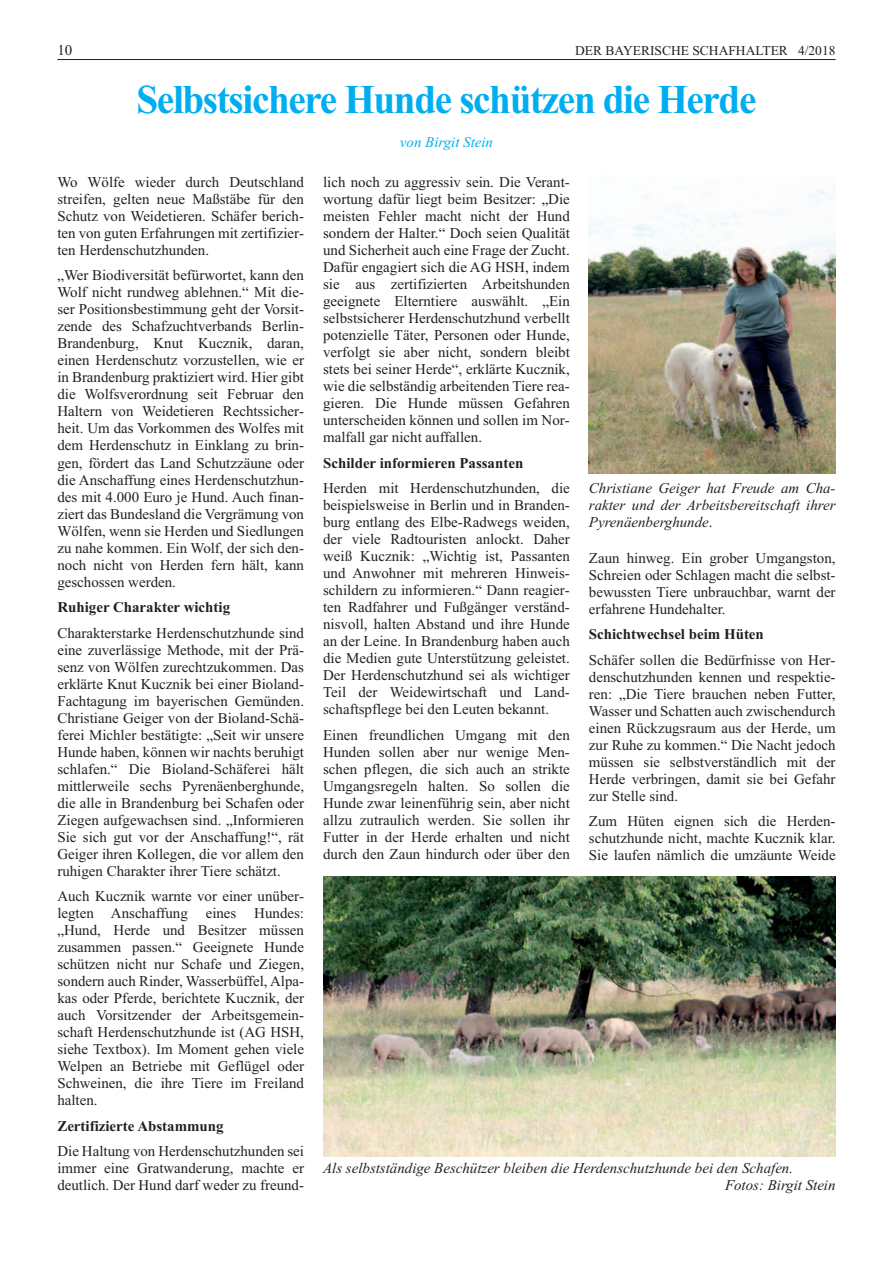
<style>
.page{position:relative;width:893px;height:1263px;background:#fff}
.page>*{position:absolute;margin:0;border:0;box-sizing:border-box;transform-origin:0 0}
.t1{font:700 40.8px "Times New Roman";letter-spacing:-.035em;color:#00aeef;scale:.96 1}
.t2{font:14.85px/17px "Times";color:#231f20;text-align:justify}
.t3{font:italic 14.85px/17px "Times New Roman";color:#231f20}
.t4{font:700 14.85px "Times New Roman";color:#231f20}
.t5{font:italic 14.85px "Times New Roman";color:#00aeef}
.t6{font:13.5px "Times";color:#231f20}
.s1{font-family:"Times";font-style:normal}
</style>
<div class="page">
<hr style="left:57px;top:59px;width:779px;height:1px;background:#231f20">
<img style="left:589px;top:187px;width:247px;height:286px">
<img style="left:323px;top:876px;width:513px;height:281px">
<p class="t2" style="left:57px;top:43px;width:16px">10</p>
<p class="t6" style="left:575px;top:46px;width:262px">DER BAYERISCHE SCHAFHALTER 4/2018</p>
<h1 class="t1" style="left:137px;top:86px;width:647px">Selbstsichere Hunde schützen die Herde</h1>
<p class="t5" style="left:400px;top:134px;width:95px">von Birgit Stein</p>
<p class="t2" style="left:57px;top:175px;width:248px">Wo Wölfe wieder durch Deutschland streifen, gelten neue Maßstäbe für den Schutz von Weidetieren. Schäfer berich&shy;ten von guten Erfahrungen mit zertifizier&shy;ten Herdenschutzhunden.</p>
<p class="t2" style="left:57px;top:268px;width:248px">„Wer Biodiversität befürwortet, kann den Wolf nicht rundweg ablehnen.“ Mit die&shy;ser Positionsbestimmung geht der Vorsit&shy;zende des Schafzuchtverbands Berlin-Brandenburg, Knut Kucznik, daran, einen Herdenschutz vorzustellen, wie er in Brandenburg praktiziert wird. Hier gibt die Wolfsverordnung seit Februar den Haltern von Weidetieren Rechtssicher&shy;heit. Um das Vorkommen des Wolfes mit dem Herdenschutz in Einklang zu brin&shy;gen, fördert das Land Schutzzäune oder die Anschaffung eines Herdenschutzhun&shy;des mit 4.000 Euro je Hund. Auch finan&shy;ziert das Bundesland die Vergrämung von Wölfen, wenn sie Herden und Siedlungen zu nahe kommen. Ein Wolf, der sich den&shy;noch nicht von Herden fern hält, kann geschossen werden.</p>
<p class="t4" style="left:57px;top:602px;width:174px">Ruhiger Charakter wichtig</p>
<p class="t2" style="left:57px;top:626px;width:248px">Charakterstarke Herdenschutzhunde sind eine zuverlässige Methode, mit der Prä&shy;senz von Wölfen zurechtzukommen. Das erklärte Knut Kucznik bei einer Bioland-Fachtagung im bayerischen Gemünden.<br>Christiane Geiger von der Bioland-Schä&shy;ferei Michler bestätigte: „Seit wir unsere Hunde haben, können wir nachts beruhigt schlafen.“ Die Bioland-Schäferei hält mittlerweile sechs Pyrenäenberghunde, die alle in Brandenburg bei Schafen oder Ziegen aufgewachsen sind. „Informieren Sie sich gut vor der Anschaffung!“, rät Geiger ihren Kollegen, die vor allem den ruhigen Charakter ihrer Tiere schätzt.</p>
<p class="t2" style="left:57px;top:889px;width:248px">Auch Kucznik warnte vor einer unüber&shy;legten Anschaffung eines Hundes: „Hund, Herde und Besitzer müssen zusammen passen.“ Geeignete Hunde schützen nicht nur Schafe und Ziegen, sondern auch Rinder, Wasserbüffel, Alpa&shy;kas oder Pferde, berichtete Kucznik, der auch Vorsitzender der Arbeitsgemein&shy;schaft Herdenschutzhunde ist (AG HSH, siehe Textbox). Im Moment gehen viele Welpen an Betriebe mit Geflügel oder Schweinen, die ihre Tiere im Freiland halten.</p>
<p class="t4" style="left:57px;top:1121px;width:168px">Zertifizierte Abstammung</p>
<p class="t2" style="left:57px;top:1144px;width:248px">Die Haltung von Herdenschutzhunden sei immer eine Gratwanderung, machte er deutlich. Der Hund darf weder zu freund-</p>
<p class="t2" style="left:323px;top:175px;width:248px">lich noch zu aggressiv sein. Die Verant&shy;wortung dafür liegt beim Besitzer: „Die meisten Fehler macht nicht der Hund sondern der Halter.“ Doch seien Qualität und Sicherheit auch eine Frage der Zucht.<br>Dafür engagiert sich die AG HSH, indem sie aus zertifizierten Arbeitshunden geeignete Elterntiere auswählt. „Ein selbstsicherer Herdenschutzhund verbellt potenzielle Täter, Personen oder Hunde, verfolgt sie aber nicht, sondern bleibt stets bei seiner Herde“, erklärte Kucznik, wie die selbständig arbeitenden Tiere rea&shy;gieren. Die Hunde müssen Gefahren unterscheiden können und sollen im Nor&shy;malfall gar nicht auffallen.</p>
<p class="t4" style="left:323px;top:458px;width:202px">Schilder informieren Passanten</p>
<p class="t2" style="left:323px;top:481px;width:248px">Herden mit Herdenschutzhunden, die beispielsweise in Berlin und in Branden&shy;burg entlang des Elbe-Radwegs weiden, der viele Radtouristen anlockt. Daher weiß Kucznik: „Wichtig ist, Passanten und Anwohner mit mehreren Hinweis&shy;schildern zu informieren.“ Dann reagier&shy;ten Radfahrer und Fußgänger verständ&shy;nisvoll, halten Abstand und ihre Hunde an der Leine. In Brandenburg haben auch die Medien gute Unterstützung geleistet.<br>Der Herdenschutzhund sei als wichtiger Teil der Weidewirtschaft und Land&shy;schaftspflege bei den Leuten bekannt.</p>
<p class="t2" style="left:323px;top:728px;width:248px">Einen freundlichen Umgang mit den Hunden sollen aber nur wenige Men&shy;schen pflegen, die sich auch an strikte Umgangsregeln halten. So sollen die Hunde zwar leinenführig sein, aber nicht allzu zutraulich werden. Sie sollen ihr Futter in der Herde erhalten und nicht durch den Zaun hindurch oder über den</p>
<p class="t3" style="left:589px;top:481px;width:248px;text-align:justify">Christiane Geiger hat Freude am Cha&shy;rakter und der Arbeitsbereitschaft ihrer Pyrenäenberghunde<span class="s1">.</span></p>
<p class="t2" style="left:589px;top:551px;width:248px">Zaun hinweg. Ein grober Umgangston, Schreien oder Schlagen macht die selbst&shy;bewussten Tiere unbrauchbar, warnt der erfahrene Hundehalter.</p>
<p class="t4" style="left:589px;top:629px;width:176px">Schichtwechsel beim Hüten</p>
<p class="t2" style="left:589px;top:653px;width:248px">Schäfer sollen die Bedürfnisse von Her&shy;denschutzhunden kennen und respektie&shy;ren: „Die Tiere brauchen neben Futter, Wasser und Schatten auch zwischendurch einen Rückzugsraum aus der Herde, um zur Ruhe zu kommen.“ Die Nacht jedoch müssen sie selbstverständlich mit der Herde verbringen, damit sie bei Gefahr zur Stelle sind.</p>
<p class="t2" style="left:589px;top:814px;width:248px">Zum Hüten eignen sich die Herden&shy;schutzhunde nicht, machte Kucznik klar.<br>Sie laufen nämlich die umzäunte Weide</p>
<p class="t3" style="left:725px;top:1161px;width:112px;text-indent:-402px">Als selbstständige Beschützer bleiben die Herdenschutzhunde bei den Schafen.<br>Fotos: Birgit Stein</p>
</div>
